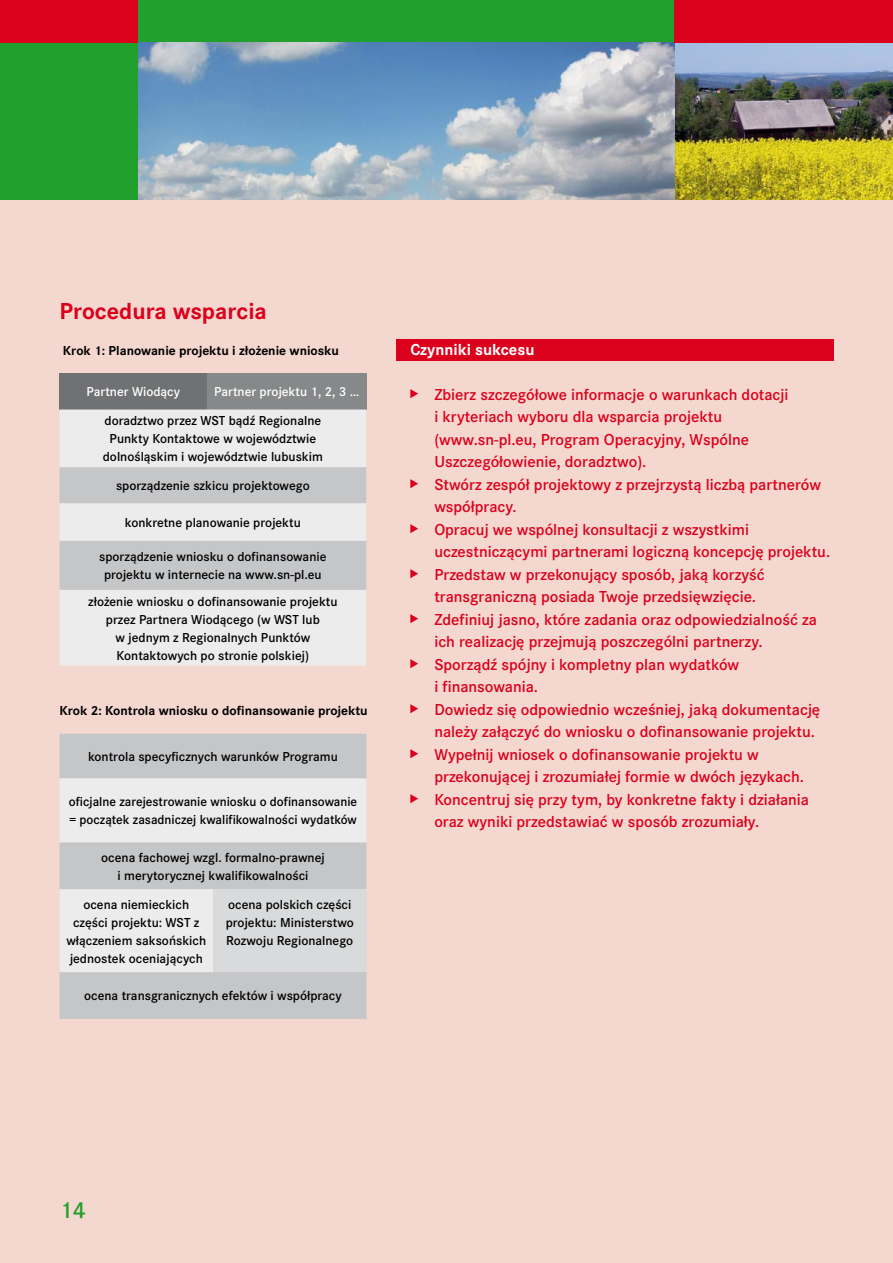
<style>
.page{position:relative;width:893px;height:1263px;background:#f4d7cf}
.page>*{position:absolute;margin:0;border:0;box-sizing:border-box;transform-origin:0 0}
.t1{font:700 24px "Corporate STCE";color:#db001b}
.t2{font:24px "Corporate STCE Dem";color:#22a02d}
.t3{font:16.5px/22.5px "Corporate STCE Dem";color:#db001b}
.t4{font:700 16.5px "Corporate STCE";color:#fff}
.t5{font:13.5px/18px "Corporate STCE Dem";color:#000;text-align:center}
.t6{font:700 13.5px "Corporate STCE";color:#000}
.t7{font:13.5px "Corporate STCE Dem";color:#fff}
</style>
<div class="page">
<div style="left:396px;top:339px;width:438px;height:21px;background:#db001b"></div>
<div style="left:60px;top:373px;width:147px;height:36px;background:#707173"></div>
<div style="left:207px;top:373px;width:159px;height:36px;background:#878889"></div>
<div style="left:60px;top:409px;width:306px;height:257px;background:#ececed"></div>
<svg style="left:60px;top:467px;width:306px;height:123px;background:#d1d1d3"></svg>
<div style="left:60px;top:734px;width:306px;height:285px;background:#c5c6c8"></div>
<svg style="left:60px;top:778px;width:306px;height:194px;background:#e0e0e1"></svg>
<div style="left:213px;top:889px;width:153px;height:83px;background:#d9dadb"></div>
<svg style="left:410px;top:389px;width:8px;height:9px"></svg>
<svg style="left:410px;top:479px;width:8px;height:9px"></svg>
<svg style="left:410px;top:524px;width:8px;height:9px"></svg>
<svg style="left:410px;top:569px;width:8px;height:9px"></svg>
<svg style="left:410px;top:614px;width:8px;height:9px"></svg>
<svg style="left:410px;top:659px;width:8px;height:9px"></svg>
<svg style="left:410px;top:704px;width:8px;height:9px"></svg>
<svg style="left:410px;top:749px;width:8px;height:9px"></svg>
<svg style="left:410px;top:794px;width:8px;height:9px"></svg>
<img style="left:137px;top:43px;width:756px;height:157px">
<div style="left:137px;top:0;width:538px;height:43px;background:#22a02d"></div>
<div style="left:0;top:0;width:137px;height:47px;background:#db001b"></div>
<div style="left:0;top:43px;width:137px;height:157px;background:#22a02d"></div>
<div style="left:675px;top:0;width:218px;height:43px;background:#db001b"></div>
<h1 class="t1" style="left:60px;top:297px;width:209px">Procedura wsparcia</h1>
<p class="t6" style="left:63px;top:343px;width:277px">Krok 1: Planowanie projektu i złożenie wniosku</p>
<p class="t7" style="left:86px;top:384px;width:95px">Partner Wiodący</p>
<p class="t7" style="left:214px;top:384px;width:147px">Partner projektu 1, 2, 3 …</p>
<p class="t5" style="left:103px;top:412px;width:222px">doradztwo przez WST bądź Regionalne<br>Punkty Kontaktowe w województwie dolnośląskim i województwie lubuskim</p>
<p class="t5" style="left:116px;top:477px;width:195px">sporządzenie szkicu projektowego</p>
<p class="t5" style="left:125px;top:514px;width:177px">konkretne planowanie projektu</p>
<p class="t5" style="left:99px;top:548px;width:229px">sporządzenie wniosku o dofinansowanie projektu w internecie na www.sn-pl.eu</p>
<p class="t5" style="left:88px;top:592px;width:251px">złożenie wniosku o dofinansowanie projektu przez Partnera Wiodącego (w WST lub<br>w jednym z Regionalnych Punktów Kontaktowych po stronie polskiej)</p>
<p class="t6" style="left:60px;top:703px;width:310px">Krok 2: Kontrola wniosku o dofinansowanie projektu</p>
<p class="t5" style="left:88px;top:748px;width:251px">kontrola specyficznych warunków Programu</p>
<p class="t5" style="left:69px;top:793px;width:290px;text-align:left">oficjalne zarejestrowanie wniosku o dofinansowanie = początek zasadniczej kwalifikowalności wydatków</p>
<p class="t5" style="left:101px;top:848px;width:225px">ocena fachowej wzgl. formalno-prawnej i merytorycznej kwalifikowalności</p>
<p class="t5" style="left:66px;top:895px;width:141px">ocena niemieckich części projektu: WST z włączeniem saksońskich jednostek oceniających</p>
<p class="t5" style="left:226px;top:895px;width:130px;text-align:left">ocena polskich części projektu: Ministerstwo<br>Rozwoju Regionalnego</p>
<p class="t5" style="left:84px;top:987px;width:259px">ocena transgranicznych efektów i współpracy</p>
<p class="t4" style="left:410px;top:340px;width:126px">Czynniki sukcesu</p>
<p class="t3" style="left:434px;top:383px;width:397px">Zbierz szczegółowe informacje o warunkach dotacji<br>i kryteriach wyboru dla wsparcia projektu<br>(www.sn-pl.eu, Program Operacyjny, Wspólne Uszczegółowienie, doradztwo).<br>Stwórz zespół projektowy z przejrzystą liczbą partnerów współpracy.<br>Opracuj we wspólnej konsultacji z wszystkimi uczestniczącymi partnerami logiczną koncepcję projektu.<br>Przedstaw w przekonujący sposób, jaką korzyść transgraniczną posiada Twoje przedsięwzięcie.<br>Zdefiniuj jasno, które zadania oraz odpowiedzialność za ich realizację przejmują poszczególni partnerzy.<br>Sporządź spójny i kompletny plan wydatków<br>i finansowania.<br>Dowiedz się odpowiednio wcześniej, jaką dokumentację należy załączyć do wniosku o dofinansowanie projektu.<br>Wypełnij wniosek o dofinansowanie projektu w przekonującej i zrozumiałej formie w dwóch językach.<br>Koncentruj się przy tym, by konkretne fakty i działania oraz wyniki przedstawiać w sposób zrozumiały.</p>
<h1 class="t2" style="left:60px;top:1197px;width:28px">14</h1>
</div>
